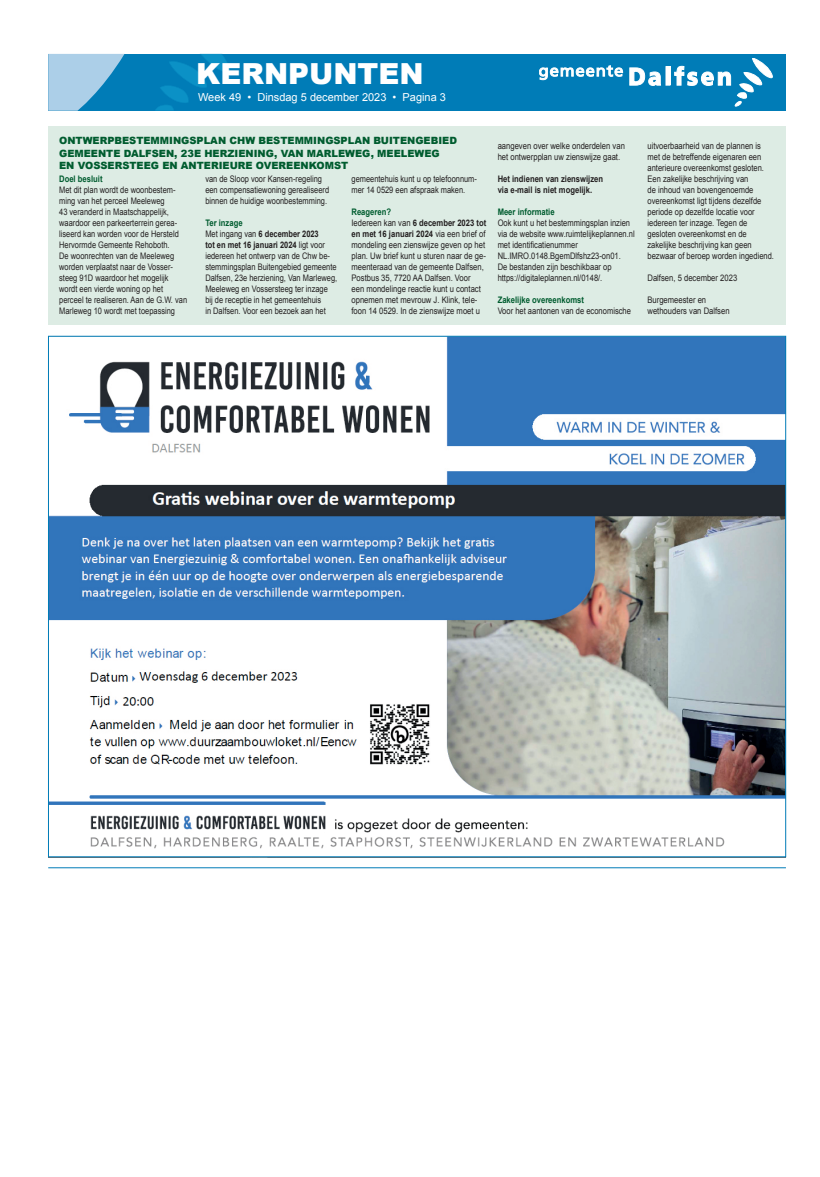
<style>
.page{position:relative;width:820px;height:1177px;background:#fff}
.page>*{position:absolute;margin:0;border:0;box-sizing:border-box;transform-origin:0 0}
.t1{font:900 29px "Arial";color:#fff}
.t2{font:11px "Arial";color:#fff}
.t3{font:900 10px/12.5px "Arial";color:#005c2f}
.t4{font:9px/11px "Arial";color:#231f20;scale:.83 1}
.t5{font:9px/11px "Arial";color:#231f20;scale:.84 1}
.t6{font:9px/11px "Arial";color:#231f20;scale:.85 1}
.t7{font:700 9px/11px "Arial";color:#231f20;scale:.85 1}
.t8{font:700 9px "Arial";color:#005c2f;scale:.85 1}
.s1{font-weight:700;color:#005c2f}
.s2{font-weight:700}
</style>
<div class="page">
<div style="left:48px;top:54px;width:737px;height:57px;background:#007cb7"></div>
<svg style="left:156px;top:54px;width:74px;height:57px"></svg>
<svg style="left:629px;top:68px;width:31px;height:18px"></svg>
<hr style="left:665px;top:67px;width:4px;height:18px;background:#fff">
<div style="left:665px;top:66px;width:5px;height:19px;border:1px solid #fff"></div>
<svg style="left:674px;top:58px;width:98px;height:48px"></svg>
<svg style="left:539px;top:65px;width:83px;height:15px"></svg>
<svg style="left:48px;top:54px;width:76px;height:57px"></svg>
<hr style="left:48px;top:867px;width:737px;height:1px;background:#007cb7">
<div style="left:48px;top:127px;width:737px;height:198px;background:#ddece4"></div>
<img style="left:50px;top:338px;width:733px;height:511px">
<h1 class="t1" style="left:196px;top:53px;width:229px">KERNPUNTEN</h1>
<p class="t2" style="left:198px;top:90px;width:249px">Week 49 • Dinsdag 5 december 2023 • Pagina 3</p>
<p class="t3" style="left:59px;top:134px;width:399px">ONTWERPBESTEMMINGSPLAN CHW BESTEMMINGSPLAN BUITENGEBIED<br>GEMEENTE DALFSEN, 23E HERZIENING, VAN MARLEWEG, MEELEWEG<br>EN VOSSERSTEEG EN ANTERIEURE OVEREENKOMST</p>
<p class="t8" style="left:59px;top:173px;width:53px">Doel besluit</p>
<p class="t4" style="left:59px;top:184px;width:156px">Met dit plan wordt de woonbestem&shy;ming van het perceel Meeleweg<br>43 veranderd in Maatschappelijk, waardoor een parkeerterrein gerea&shy;liseerd kan worden voor de Hersteld Hervormde Gemeente Rehoboth.<br>De woonrechten van de Meeleweg worden verplaatst naar de Vosser&shy;steeg 91D waardoor het mogelijk wordt een vierde woning op het perceel te realiseren. Aan de G.W. van Marleweg 10 wordt met toepassing</p>
<p class="t4" style="left:205px;top:173px;width:151px">van de Sloop voor Kansen-regeling een compensatiewoning gerealiseerd binnen de huidige woonbestemming.</p>
<p class="t4" style="left:351px;top:173px;width:153px">gemeentehuis kunt u op telefoonnum&shy;mer 14 0529 een afspraak maken.</p>
<p class="t6" style="left:351px;top:206px;width:160px"><span class="s1">Reageren?<br></span>Iedereen kan van <span class="s2">6 december 2023 tot en met 16 januari 2024</span> via een brief of mondeling een zienswijze geven op het plan. Uw brief kunt u sturen naar de ge&shy;meenteraad van de gemeente Dalf sen, Postbus 35, 7720 AA Dalfsen. Voor<br>een mondelinge reactie kunt u contact opnemen met mevrouw J. Klink, tele&shy;foon 14 0529. In de zienswijze moet u</p>
<p class="t4" style="left:205px;top:217px;width:160px"><span class="s1">Ter inzage<br></span>Met ingang van <span class="s2">6 december 2023<br>tot en met 16 januari 2024</span> ligt voor iedereen het ontwerp van de Chw be&shy;stemmingsplan Buitengebied gemeente<br>Dalfsen, 23e herziening, Van Marleweg,<br>Meeleweg en Vossersteeg ter inzage bij de receptie in het gemeentehuis<br>in Dalfsen. Voor een bezoek aan het</p>
<p class="t6" style="left:497px;top:140px;width:151px">aangeven over welke onderdelen van het ontwerpplan uw zienswijze gaat.</p>
<p class="t7" style="left:497px;top:173px;width:126px">Het indienen van zienswijzen via e-mail is niet mogelijk.</p>
<p class="t8" style="left:497px;top:206px;width:69px">Meer informatie</p>
<p class="t5" style="left:497px;top:217px;width:165px">Ook kunt u het bestemmingsplan inzien via de website www.ruimtelijkeplannen.nl met identificatienummer NL.IMRO.0148.BgemDlfshz23-on01.<br>De bestanden zijn beschikbaar op https://digitaleplannen.nl/0148/.</p>
<p class="t8" style="left:497px;top:294px;width:103px">Zakelijke overeenkomst</p>
<p class="t5" style="left:497px;top:305px;width:160px">Voor het aantonen van de economische</p>
<p class="t5" style="left:647px;top:140px;width:152px">uitvoerbaarheid van de plannen is met de betreffende eigenaren een anterieure overeenkomst gesloten.<br>Een zakelijke beschrijving van<br>de inhoud van bovengenoemde overeenkomst ligt tijdens dezelfde periode op dezelfde locatie voor iedereen ter inzage. Tegen de gesloten overeenkomst en de zakelijke beschrijving kan geen bezwaar of beroep worden ingediend.</p>
<p class="t6" style="left:647px;top:272px;width:107px">Dalfsen, 5 december 2023</p>
<p class="t6" style="left:647px;top:294px;width:98px">Burgemeester en wethouders van Dalfsen</p>
</div>
